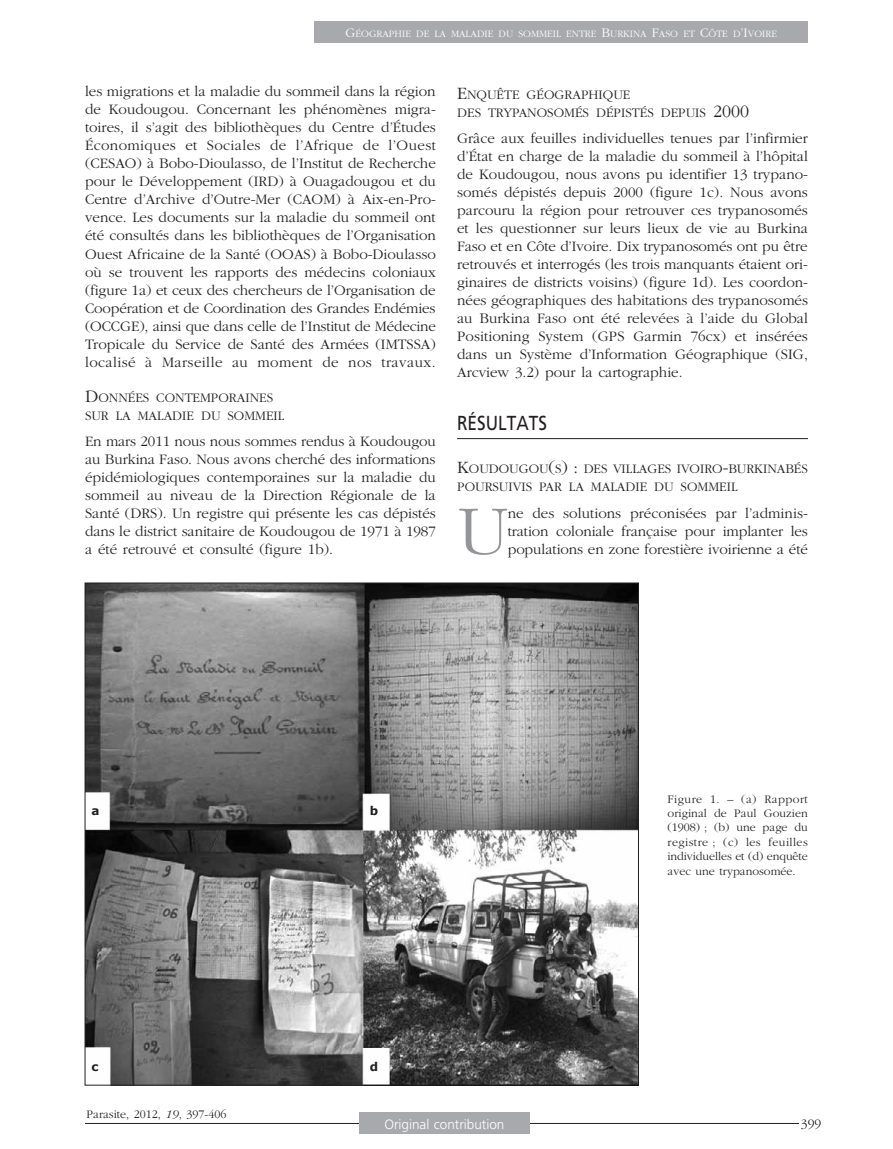
<style>
.page{position:relative;width:893px;height:1149px;background:#fff}
.page>*{position:absolute;margin:0;border:0;box-sizing:border-box;transform-origin:0 0}
.t1{font:300 72.75px "Garamond";color:#939598}
.t2{font:20.25px "Frutiger";color:#231f20;scale:.85 1}
.t3{font:300 15px/18px "Garamond";color:#231f20;text-align:justify}
.t4{font:300 13.5px/18px "Garamond";color:#231f20}
.t5{font:300 13.5px "Frutiger";color:#fff}
.t6{font:300 12px/14.4px "Garamond";color:#231f20;text-align:justify}
.t7{font:700 12px "Verdana";color:#231f20}
.t8{font:300 10.2px "Garamond";color:#fff}
.s1{font-size:13.5px}
.s2{font-size:18px}
.s3{font-style:italic}
</style>
<div class="page">
<div style="left:315px;top:21px;width:493px;height:22px;background:#a8a9ad"></div>
<hr style="left:85px;top:1122px;width:723px;height:1px;background:#231f20">
<div style="left:799px;top:1106px;width:30px;height:23px;background:#fff"></div>
<div style="left:359px;top:1112px;width:170px;height:21px;background:#a8a9ad"></div>
<hr style="left:457px;top:438px;width:351px;height:1px;background:#231f20">
<img style="left:87px;top:584px;width:550px;height:498px">
<p class="t8" style="left:346px;top:28px;width:433px"><span class="s1">G</span>ÉOGRAPHIE DE LA MALADIE DU SOMMEIL ENTRE <span class="s1">B</span>URKINA <span class="s1">F</span>ASO ET <span class="s1">C</span>ÔTE D<span class="s1">’I</span>VOIRE</p>
<p class="t3" style="left:85px;top:83px;width:352px">les migrations et la maladie du sommeil dans la région de Koudougou. Concernant les phénomènes migra&shy;toires, il s’agit des bibliothèques du Centre d’Études Économiques et Sociales de l’Afrique de l’Ouest (CESAO) à Bobo-Dioulasso, de l’Institut de Recherche pour le Développement (IRD) à Ouagadougou et du Centre d’Archive d’Outre-Mer (CAOM) à Aix-en-Pro&shy;vence. Les documents sur la maladie du sommeil ont été consultés dans les bibliothèques de l’Organisation Ouest Africaine de la Santé (OOAS) à Bobo-Dioulasso où se trouvent les rapports des médecins coloniaux (figure 1a) et ceux des chercheurs de l’Organisation de Coopération et de Coordination des Grandes Endémies (OCCGE), ainsi que dans celle de l’Institut de Médecine Tropicale du Service de Santé des Armées (IMTSSA) localisé à Marseille au moment de nos travaux.</p>
<p class="t4" style="left:85px;top:388px;width:201px"><span class="s2">D</span>ONNÉES CONTEMPORAINES<br>SUR LA MALADIE DU SOMMEIL</p>
<p class="t3" style="left:85px;top:432px;width:352px">En mars 2011 nous nous sommes rendus à Koudougou au Burkina Faso. Nous avons cherché des informations épidémiologiques contemporaines sur la maladie du sommeil au niveau de la Direction Régionale de la Santé (DRS). Un registre qui présente les cas dépistés dans le district sanitaire de Koudougou de 1971 à 1987 a été retrouvé et consulté (figure 1b).</p>
<p class="t4" style="left:457px;top:86px;width:293px"><span class="s2">E</span>NQUÊTE GÉOGRAPHIQUE<br>DES TRYPANOSOMÉS DÉPISTÉS DEPUIS <span class="s2">2000</span></p>
<p class="t3" style="left:457px;top:130px;width:352px">Grâce aux feuilles individuelles tenues par l’infirmier d’État en charge de la maladie du sommeil à l’hôpital de Koudougou, nous avons pu identifier 13 trypano&shy;somés dépistés depuis 2000 (figure 1c). Nous avons parcouru la région pour retrouver ces trypanosomés et les questionner sur leurs lieux de vie au Burkina Faso et en Côte d’Ivoire. Dix trypanosomés ont pu être retrouvés et interrogés (les trois manquants étaient ori&shy;ginaires de districts voisins) (figure 1d). Les coordon&shy;nées géographiques des habitations des trypanosomés au Burkina Faso ont été relevées à l’aide du Global Positioning System (GPS Garmin 76cx) et insérées dans un Système d’Information Géographique (SIG, Arcview 3.2) pour la cartographie.</p>
<h2 class="t2" style="left:457px;top:411px;width:107px">RÉSULTATS</h2>
<p class="t4" style="left:457px;top:460px;width:352px"><span class="s2">K</span>OUDOUGOU<span class="s2">(</span>S<span class="s2">) :</span> DES VILLAGES IVOIRO<span class="s2">-</span>BURKINABÉS<br>POURSUIVIS PAR LA MALADIE DU SOMMEIL</p>
<h1 class="t1" style="left:457px;top:492px;width:52px">U</h1>
<p class="t3" style="left:508px;top:504px;width:302px">ne des solutions préconisées par l’adminis&shy;tration coloniale française pour implanter les populations en zone forestière ivoirienne a été</p>
<p class="t7" style="left:91px;top:803px;width:10px">a</p>
<p class="t7" style="left:370px;top:803px;width:10px">b</p>
<p class="t7" style="left:91px;top:1058px;width:9px">c</p>
<p class="t7" style="left:370px;top:1058px;width:10px">d</p>
<p class="t6" style="left:668px;top:791px;width:142px">Figure 1. – (a) Rapport original de Paul Gouzien (1908) ; (b) une page du registre ; (c) les feuilles individuelles et (d) enquête avec une trypanosomée.</p>
<p class="t6" style="left:87px;top:1106px;width:141px">Parasite, 2012, <span class="s3">19</span>, 397-406</p>
<p class="t5" style="left:384px;top:1116px;width:122px">Original contribution</p>
<p class="t4" style="left:801px;top:1114px;width:22px">399</p>
</div>
